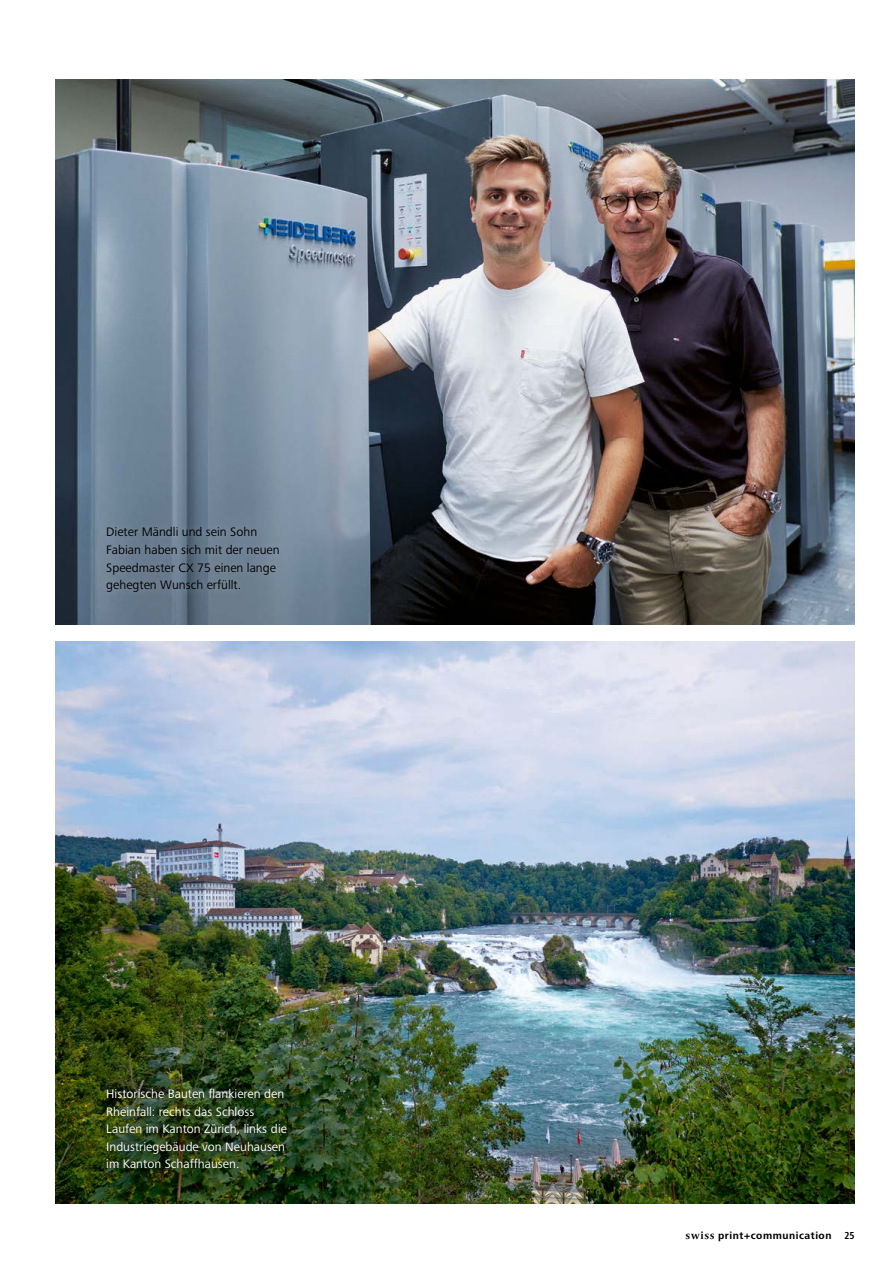
<style>
.page{position:relative;width:893px;height:1263px;background:#fff}
.page>*{position:absolute;margin:0;border:0;box-sizing:border-box;transform-origin:0 0}
.t1{font:12.75px/17.5px "Frutiger Next Pro";color:#fff}
.t2{font:12.75px/17.5px "Frutiger Next Pro";color:#000}
.t3{font:700 10.5px "Frutiger Next Pro";letter-spacing:.05em;color:#000}
.s1{font-family:"Frutiger Serif LT Pro"}
.s2{font-stretch:condensed}
</style>
<div class="page">
<img style="left:55px;top:80px;width:800px;height:544px">
<img style="left:55px;top:642px;width:800px;height:561px">
<div style="left:98px;top:518px;width:190px;height:83px;background:#fff;opacity:.25"></div>
<div style="left:98px;top:1080px;width:197px;height:98px;background:#000;opacity:.75"></div>
<p class="t2" style="left:106px;top:523px;width:175px">Dieter Mändli und sein Sohn<br>Fabian haben sich mit der neuen<br>Speedmaster CX 75 einen lange gehegten Wunsch erfüllt.</p>
<p class="t1" style="left:106px;top:1085px;width:182px">Historische Bauten flankieren den<br>Rheinfall: rechts das Schloss<br>Laufen im Kanton Zürich, links die<br>Industriegebäude von Neuhausen im Kanton Schaffhausen.</p>
<p class="t3" style="left:685px;top:1229px;width:171px"><span class="s1">swiss</span> print+communication <span class="s2">25</span></p>
</div>
